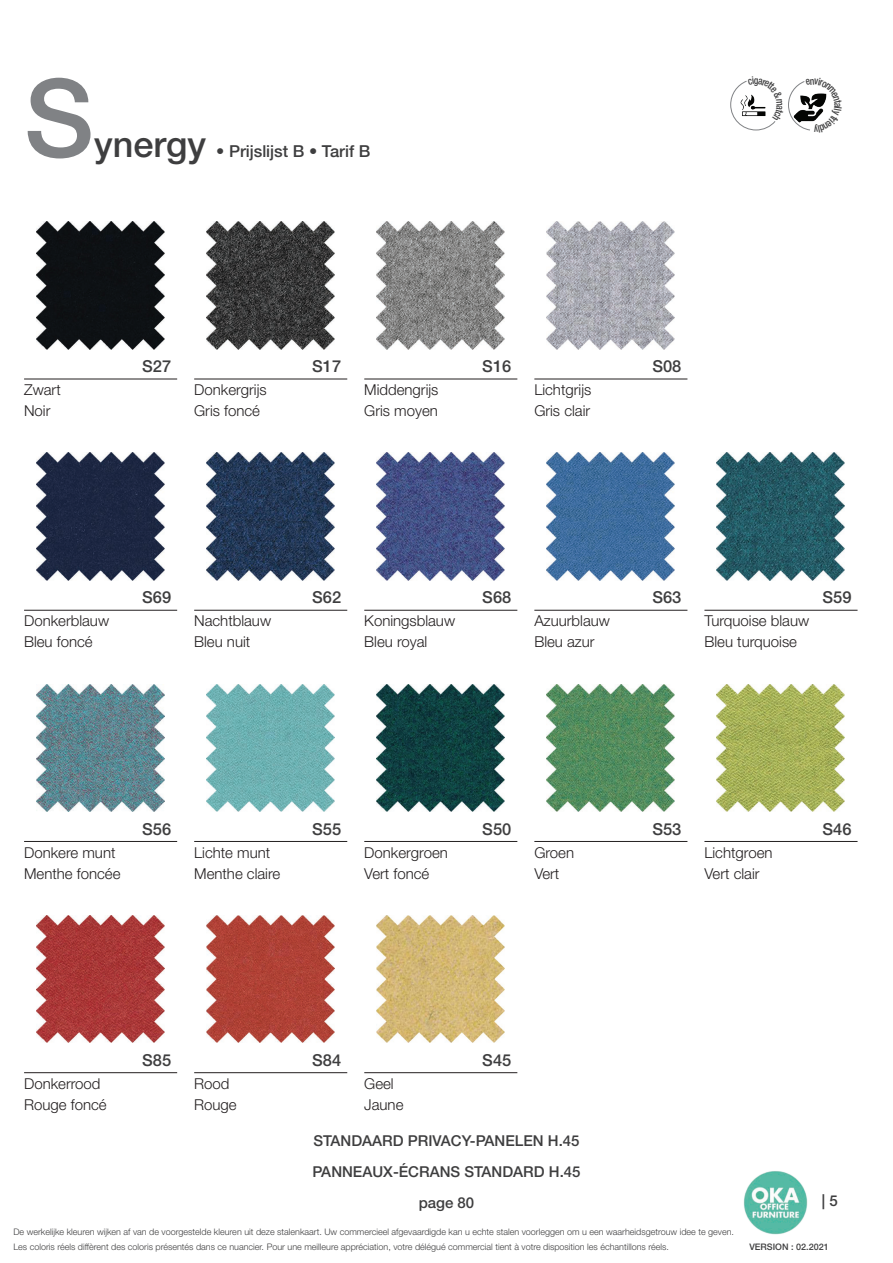
<style>
.page{position:relative;width:893px;height:1263px;background:#fff}
.page>*{position:absolute;margin:0;border:0;box-sizing:border-box;transform-origin:0 0}
.t1{font:500 108px "Helvetica Neue LT Std";color:#808285}
.t2{font:500 16.5px "Helvetica Neue LT Std";color:#3e3e3f}
.t3{font:300 15px "Helvetica Neue LT Std";color:#231f20}
.t4{font:500 15px/30.8px "Helvetica Neue LT Std";color:#3e3e3f;text-align:center}
.t5{font:300 9px/14.4px "Helvetica Neue LT Std";color:#3e3e3f}
.t6{font:500 9px "Helvetica Neue LT Std";color:#3e3e3f}
.s1{font-size:36px}
</style>
<div class="page">
<img style="left:743px;top:1171px;width:64px;height:64px">
<img style="left:36px;top:222px;width:128px;height:127px">
<img style="left:207px;top:222px;width:127px;height:127px">
<img style="left:377px;top:222px;width:127px;height:127px">
<img style="left:547px;top:222px;width:127px;height:127px">
<img style="left:36px;top:453px;width:128px;height:127px">
<img style="left:207px;top:453px;width:127px;height:127px">
<img style="left:377px;top:453px;width:127px;height:127px">
<img style="left:547px;top:453px;width:127px;height:127px">
<hr style="left:24px;top:379px;width:153px;height:1px;background:#231f20">
<hr style="left:194px;top:379px;width:153px;height:1px;background:#231f20">
<hr style="left:364px;top:379px;width:153px;height:1px;background:#231f20">
<hr style="left:534px;top:379px;width:153px;height:1px;background:#231f20">
<hr style="left:24px;top:610px;width:153px;height:1px;background:#231f20">
<hr style="left:194px;top:610px;width:153px;height:1px;background:#231f20">
<hr style="left:364px;top:610px;width:153px;height:1px;background:#231f20">
<hr style="left:534px;top:610px;width:153px;height:1px;background:#231f20">
<hr style="left:704px;top:610px;width:153px;height:1px;background:#231f20">
<img style="left:207px;top:684px;width:127px;height:128px">
<img style="left:377px;top:684px;width:127px;height:128px">
<img style="left:547px;top:684px;width:127px;height:128px">
<img style="left:36px;top:684px;width:128px;height:128px">
<hr style="left:24px;top:841px;width:153px;height:1px;background:#231f20">
<hr style="left:194px;top:841px;width:153px;height:1px;background:#231f20">
<hr style="left:364px;top:841px;width:153px;height:1px;background:#231f20">
<hr style="left:534px;top:841px;width:153px;height:1px;background:#231f20">
<hr style="left:704px;top:841px;width:153px;height:1px;background:#231f20">
<img style="left:207px;top:915px;width:127px;height:128px">
<img style="left:377px;top:915px;width:127px;height:128px">
<hr style="left:24px;top:1072px;width:153px;height:1px;background:#231f20">
<hr style="left:194px;top:1072px;width:153px;height:1px;background:#231f20">
<hr style="left:364px;top:1072px;width:153px;height:1px;background:#231f20">
<img style="left:717px;top:684px;width:127px;height:128px">
<img style="left:36px;top:915px;width:128px;height:128px">
<img style="left:717px;top:453px;width:127px;height:127px">
<svg style="left:730px;top:80px;width:97px;height:51px"></svg>
<p class="t1" style="left:24px;top:54px;width:71px">S</p>
<p class="t2" style="left:94px;top:141px;width:278px"><span class="s1">ynergy</span> • Prijslijst B • Tarif B</p>
<p class="t2" style="left:142px;top:356px;width:31px">S27</p>
<p class="t2" style="left:312px;top:356px;width:31px">S17</p>
<p class="t2" style="left:482px;top:356px;width:31px">S16</p>
<p class="t2" style="left:652px;top:356px;width:31px">S08</p>
<p class="t3" style="left:24px;top:381px;width:38px">Zwart</p>
<p class="t3" style="left:194px;top:381px;width:74px">Donkergrijs</p>
<p class="t3" style="left:364px;top:381px;width:76px">Middengrijs</p>
<p class="t3" style="left:534px;top:381px;width:58px">Lichtgrijs</p>
<p class="t3" style="left:24px;top:402px;width:28px">Noir</p>
<p class="t3" style="left:194px;top:402px;width:67px">Gris foncé</p>
<p class="t3" style="left:364px;top:402px;width:75px">Gris moyen</p>
<p class="t3" style="left:534px;top:402px;width:57px">Gris clair</p>
<p class="t2" style="left:142px;top:588px;width:31px">S69</p>
<p class="t2" style="left:312px;top:588px;width:31px">S62</p>
<p class="t2" style="left:482px;top:588px;width:31px">S68</p>
<p class="t2" style="left:652px;top:588px;width:31px">S63</p>
<p class="t2" style="left:822px;top:588px;width:31px">S59</p>
<p class="t3" style="left:24px;top:612px;width:87px">Donkerblauw</p>
<p class="t3" style="left:194px;top:612px;width:78px">Nachtblauw</p>
<p class="t3" style="left:364px;top:612px;width:92px">Koningsblauw</p>
<p class="t3" style="left:534px;top:612px;width:77px">Azuurblauw</p>
<p class="t3" style="left:704px;top:612px;width:106px">Turquoise blauw</p>
<p class="t3" style="left:24px;top:633px;width:70px">Bleu foncé</p>
<p class="t3" style="left:194px;top:633px;width:58px">Bleu nuit</p>
<p class="t3" style="left:364px;top:633px;width:65px">Bleu royal</p>
<p class="t3" style="left:534px;top:633px;width:62px">Bleu azur</p>
<p class="t3" style="left:704px;top:633px;width:94px">Bleu turquoise</p>
<p class="t2" style="left:142px;top:819px;width:31px">S56</p>
<p class="t2" style="left:312px;top:819px;width:31px">S55</p>
<p class="t2" style="left:482px;top:819px;width:31px">S50</p>
<p class="t2" style="left:652px;top:819px;width:31px">S53</p>
<p class="t2" style="left:822px;top:819px;width:31px">S46</p>
<p class="t3" style="left:24px;top:843px;width:93px">Donkere munt</p>
<p class="t3" style="left:194px;top:843px;width:78px">Lichte munt</p>
<p class="t3" style="left:364px;top:843px;width:85px">Donkergroen</p>
<p class="t3" style="left:534px;top:843px;width:41px">Groen</p>
<p class="t3" style="left:704px;top:843px;width:70px">Lichtgroen</p>
<p class="t3" style="left:24px;top:864px;width:98px">Menthe foncée</p>
<p class="t3" style="left:194px;top:864px;width:88px">Menthe claire</p>
<p class="t3" style="left:364px;top:864px;width:67px">Vert foncé</p>
<p class="t3" style="left:534px;top:864px;width:27px">Vert</p>
<p class="t3" style="left:704px;top:864px;width:57px">Vert clair</p>
<p class="t2" style="left:142px;top:1050px;width:31px">S85</p>
<p class="t2" style="left:312px;top:1050px;width:31px">S84</p>
<p class="t2" style="left:482px;top:1050px;width:31px">S45</p>
<p class="t3" style="left:24px;top:1074px;width:78px">Donkerrood</p>
<p class="t3" style="left:194px;top:1074px;width:37px">Rood</p>
<p class="t3" style="left:364px;top:1074px;width:31px">Geel</p>
<p class="t3" style="left:24px;top:1095px;width:84px">Rouge foncé</p>
<p class="t3" style="left:194px;top:1095px;width:44px">Rouge</p>
<p class="t3" style="left:364px;top:1095px;width:41px">Jaune</p>
<h3 class="t4" style="left:312px;top:1125px;width:270px">STANDAARD PRIVACY-PANELEN H.45<br>PANNEAUX-ÉCRANS STANDARD H.45 page 80</h3>
<p class="t5" style="left:13px;top:1225px;width:722px">De werkelijke kleuren wijken af van de voorgestelde kleuren uit deze stalenkaart. Uw commercieel afgevaardigde kan u echte stalen voorleggen om u een waarheidsgetrouw idee te geven.<br>Les coloris réels diffèrent des coloris présentés dans ce nuancier. Pour une meilleure appréciation, votre délégué commercial tient à votre disposition les échantillons réels.</p>
<h3 class="t4" style="left:822px;top:1185px;width:17px">| 5</h3>
<p class="t6" style="left:749px;top:1242px;width:81px">VERSION : 02.2021</p>
</div>
